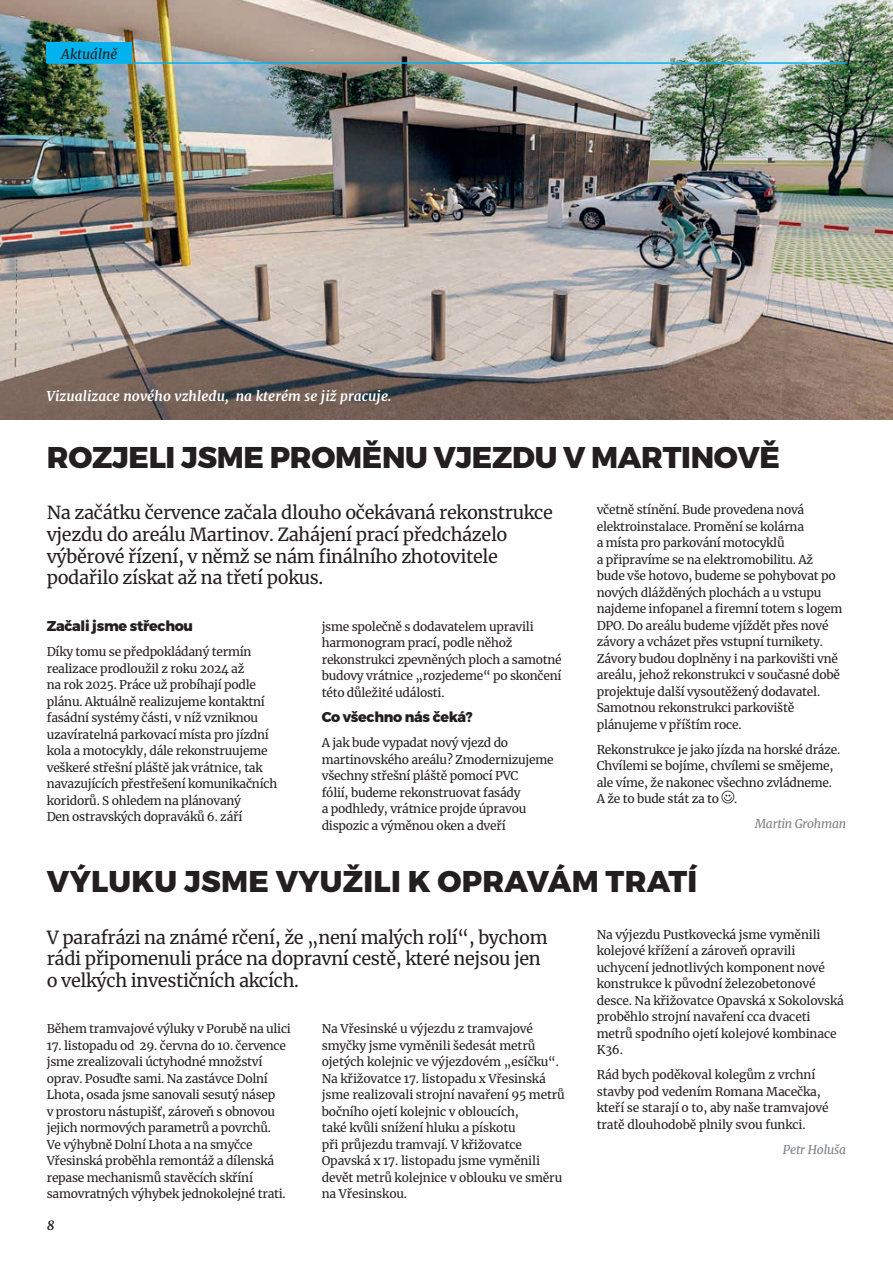
<style>
.page{position:relative;width:893px;height:1263px;background:#fff}
.page>*{position:absolute;margin:0;border:0;box-sizing:border-box;transform-origin:0 0}
.t1{font:800 30px "Montserrat";letter-spacing:-.01em;color:#231f20}
.t2{font:800 30px "Montserrat";letter-spacing:.01em;color:#231f20}
.t3{font:18px/21.6px "Merriweather";letter-spacing:-.02em;color:#231f20}
.t4{font:800 14.25px "Montserrat";letter-spacing:-.02em;color:#231f20}
.t5{font:italic 700 13.5px "Merriweather";letter-spacing:.01em;color:#fff}
.t6{font:italic 13.5px "Merriweather";color:#231f20}
.t7{font:italic 700 12.75px "Merriweather";color:#231f20}
.t8{font:12px/16.5px "Merriweather";letter-spacing:-.02em;color:#231f20}
.t9{font:italic 12px "Merriweather";letter-spacing:-.02em;color:#808285}
</style>
<div class="page">
<img style="left:0;top:0;width:893px;height:420px">
<hr style="left:47px;top:62px;width:799px;height:2px;background:#00b3ef">
<div style="left:47px;top:42px;width:85px;height:20px;background:#00b3ef"></div>
<svg style="left:721px;top:791px;width:13px;height:12px"></svg>
<p class="t6" style="left:61px;top:45px;width:58px">Aktuálně</p>
<p class="t5" style="left:47px;top:387px;width:346px">Vizualizace nového vzhledu, na kterém se již pracuje.</p>
<h1 class="t1" style="left:47px;top:439px;width:734px">ROZJELI JSME PROMĚNU VJEZDU V MARTINOVĚ</h1>
<h2 class="t3" style="left:47px;top:502px;width:508px">Na začátku července začala dlouho očekávaná rekonstrukce vjezdu do areálu Martinov. Zahájení prací předcházelo výběrové řízení, v němž se nám finálního zhotovitele podařilo získat až na třetí pokus.</h2>
<p class="t4" style="left:47px;top:617px;width:148px">Začali jsme střechou</p>
<p class="t8" style="left:47px;top:643px;width:232px">Díky tomu se předpokládaný termín realizace prodloužil z roku 2024 až<br>na rok 2025. Práce už probíhají podle plánu. Aktuálně realizujeme kontaktní fasádní systémy části, v níž vzniknou uzavíratelná parkovací místa pro jízdní kola a motocykly, dále rekonstruujeme veškeré střešní pláště jak vrátnice, tak navazujících přestřešení komunikačních koridorů. S ohledem na plánovaný<br>Den ostravských dopraváků 6. září</p>
<p class="t8" style="left:597px;top:501px;width:247px">včetně stínění. Bude provedena nová elektroinstalace. Promění se kolárna<br>a místa pro parkování motocyklů<br>a připravíme se na elektromobilitu. Až bude vše hotovo, budeme se pohybovat po nových dlážděných plochách a u vstupu najdeme infopanel a firemní totem s logem DPO. Do areálu budeme vjíždět přes nové závory a vcházet přes vstupní turnikety.<br>Závory budou doplněny i na parkovišti vně areálu, jehož rekonstrukci v současné době projektuje další vysoutěžený dodavatel.<br>Samotnou rekonstrukci parkoviště plánujeme v příštím roce.</p>
<p class="t8" style="left:597px;top:741px;width:245px">Rekonstrukce je jako jízda na horské dráze.<br>Chvílemi se bojíme, chvílemi se smějeme, ale víme, že nakonec všechno zvládneme.<br>A že to bude stát za to .</p>
<p class="t9" style="left:755px;top:816px;width:93px">Martin Grohman</p>
<h1 class="t2" style="left:47px;top:863px;width:652px">VÝLUKU JSME VYUŽILI K OPRAVÁM TRATÍ</h1>
<h2 class="t3" style="left:47px;top:926px;width:502px">V parafrázi na známé rčení, že „není malých rolí“, bychom rádi připomenuli práce na dopravní cestě, které nejsou jen o velkých investičních akcích.</h2>
<p class="t8" style="left:47px;top:1020px;width:246px">Během tramvajové výluky v Porubě na ulici</p>
<p class="t8" style="left:47px;top:1037px;width:241px">17. listopadu od 29. června do 10. července jsme zrealizovali úctyhodné množství oprav. Posuďte sami. Na zastávce Dolní Lhota, osada jsme sanovali sesutý násep<br>v prostoru nástupišť, zároveň s obnovou jejich normových parametrů a povrchů.<br>Ve výhybně Dolní Lhota a na smyčce Vřesinská proběhla remontáž a dílenská repase mechanismů stavěcích skříní samovratných výhybek jednokolejné trati.</p>
<p class="t8" style="left:322px;top:618px;width:242px">jsme společně s dodavatelem upravili harmonogram prací, podle něhož rekonstrukci zpevněných ploch a samotné budovy vrátnice „rozjedeme“ po skončení této důležité události.</p>
<p class="t4" style="left:322px;top:708px;width:152px">Co všechno nás čeká?</p>
<p class="t8" style="left:322px;top:734px;width:233px">A jak bude vypadat nový vjezd do martinovského areálu? Zmodernizujeme všechny střešní pláště pomocí PVC<br>fólií, budeme rekonstruovat fasády<br>a podhledy, vrátnice projde úpravou dispozic a výměnou oken a dveří</p>
<p class="t8" style="left:597px;top:926px;width:249px">Na výjezdu Pustkovecká jsme vyměnili kolejové křížení a zároveň opravili uchycení jednotlivých komponent nové konstrukce k původní železobetonové desce. Na křižovatce Opavská x Sokolovská proběhlo strojní navaření cca dvaceti metrů spodního ojetí kolejové kombinace K36.</p>
<p class="t8" style="left:597px;top:1066px;width:234px">Rád bych poděkoval kolegům z vrchní stavby pod vedením Romana Macečka, kteří se starají o to, aby naše tramvajové tratě dlouhodobě plnily svou funkci.</p>
<p class="t9" style="left:783px;top:1141px;width:65px">Petr Holuša</p>
<p class="t8" style="left:322px;top:1020px;width:245px">Na Vřesinské u výjezdu z tramvajové smyčky jsme vyměnili šedesát metrů ojetých kolejnic ve výjezdovém „esíčku“.<br>Na křižovatce 17. listopadu x Vřesinská jsme realizovali strojní navaření 95 metrů bočního ojetí kolejnic v obloucích,<br>také kvůli snížení hluku a pískotu<br>při průjezdu tramvají. V křižovatce Opavská x 17. listopadu jsme vyměnili devět metrů kolejnice v oblouku ve směru na Vřesinskou.</p>
<p class="t7" style="left:47px;top:1216px;width:9px">8</p>
</div>
